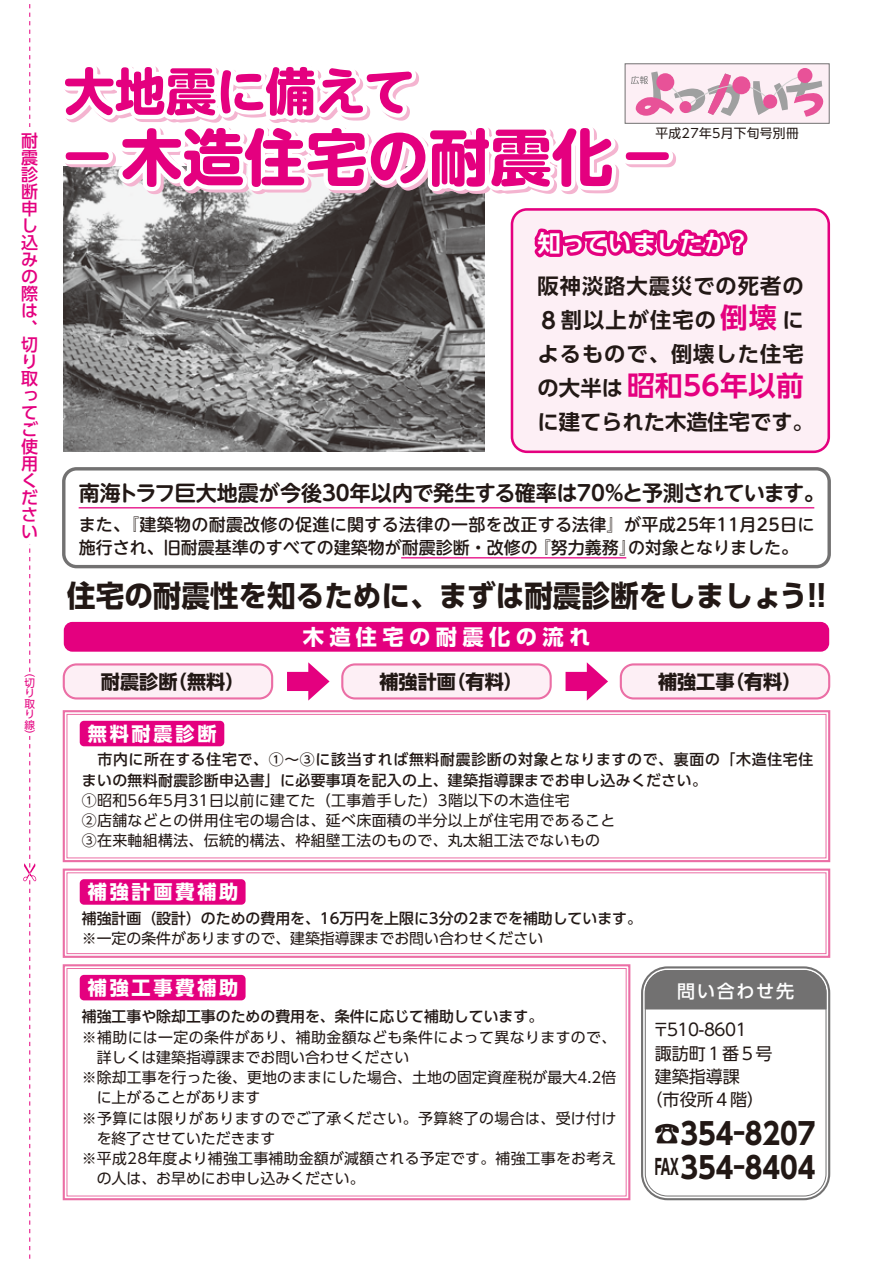
<style>
.page{position:relative;width:893px;height:1263px;background:#fff}
.page>*{position:absolute;margin:0;border:0;box-sizing:border-box;transform-origin:0 0}
.t1{font:700 61.65px "UD Shin M Go Pro";color:#e4007f}
.t2{font:700 51px "UD Shin M Go Pro";letter-spacing:-.01em;color:#e4007f}
.t3{font:700 29.7px "UD Shin Go Pro";color:#221815;scale:.96 1}
.t4{font:700 29.7px/34px "UD Shin Go Pro";color:#221815;scale:.9 1}
.t5{font:700 27.6px "UD Shin Go Pro De";letter-spacing:.01em;color:#e4007f}
.t6{font:700 23.4px "UD Shin Go Pro De";letter-spacing:.04em;color:#fff}
.t7{font:700 21.3px "UD Shin M Go Pro De";letter-spacing:-.015em;color:#221815}
.t8{font:700 21.3px/34px "UD Shin Go Pro De";letter-spacing:.045em;color:#221815;text-align:justify}
.t9{font:700 21.3px "UD Shin Go Pro De";color:#221815}
.t10{font:700 21.3px "UD Shin Go Pro";letter-spacing:.25em;color:#fff}
.t11{font:700 19.2px "UD Shin Go Pro";color:#221815}
.t12{font:700 19.2px "UD Shin Go Pro";letter-spacing:.145em;color:#fff}
.t13{font:500 18px "UD Shin Go Pro";letter-spacing:.1em;color:#fff}
.t14{font:500 16.95px/22.4px "UD Shin M Go Pro";letter-spacing:.02em;color:#221815}
.t15{font:500 16.95px/17px "UD Shin Go Pro";color:#e4007f}
.t16{font:16.95px "UD Shin Go Pro";color:#221815}
.t17{font:16.95px "UD Shin Go Pro";letter-spacing:.15em;color:#221815}
.t18{font:14.85px/20.2px "UD Shin Go Pro";letter-spacing:.025em;color:#221815}
.t19{font:500 14.85px/20.2px "UD Shin Go Pro";color:#221815}
.t20{font:14.85px "UD Shin Go Pro";color:#221815}
.t21{font:12.75px "UD Shin Go Pro";letter-spacing:.025em;color:#221815}
.t22{font:10.65px/10.5px "UD Shin Go Pro";color:#e4007f}
.s1{font-size:22.35px}
.s2{font-size:27.6px;color:#e4007f}
.s3{font-size:21.3px;color:#221815}
.s4{font-weight:500}
.s5{font-weight:400}
.s6{font-size:21.3px}
</style>
<div class="page">
<img style="left:64px;top:263px;width:421px;height:189px">
<div style="left:80px;top:721px;width:144px;height:25px;background:#e4007f;border-radius:4px"></div>
<div style="left:63px;top:710px;width:767px;height:152px;border:2px solid #eb6ea5"></div>
<div style="left:67px;top:714px;width:759px;height:144px;border:1px solid #eb6ea5"></div>
<div style="left:641px;top:966px;width:189px;height:234px;border:2px solid #727171;border-radius:26px"></div>
<div style="left:645px;top:970px;width:181px;height:226px;border:1px solid #727171;border-radius:22px"></div>
<div style="left:644px;top:970px;width:183px;height:40px;background:#727171"></div>
<div style="left:80px;top:879px;width:166px;height:26px;background:#e4007f;border-radius:4px"></div>
<div style="left:63px;top:868px;width:767px;height:90px;border:2px solid #eb6ea5"></div>
<div style="left:67px;top:872px;width:759px;height:82px;border:1px solid #eb6ea5"></div>
<div style="left:80px;top:975px;width:166px;height:25px;background:#e4007f;border-radius:4px"></div>
<div style="left:63px;top:964px;width:567px;height:236px;border:2px solid #eb6ea5"></div>
<div style="left:67px;top:968px;width:560px;height:228px;border:1px solid #eb6ea5"></div>
<div style="left:64px;top:622px;width:765px;height:30px;background:#e4007f;border-radius:9px"></div>
<svg style="left:287px;top:662px;width:43px;height:39px"></svg>
<svg style="left:566px;top:662px;width:42px;height:39px"></svg>
<div style="left:512px;top:209px;width:317px;height:243px;background:#fdeff5;border-radius:15px"></div>
<div style="left:511px;top:208px;width:319px;height:245px;border:3px solid #e4007f;border-radius:15px"></div>
<div style="left:62px;top:467px;width:769px;height:101px;border:3px solid #727171;border-radius:13px"></div>
<div style="left:64px;top:664px;width:208px;height:34px;background:#fdeff5;border-radius:13px"></div>
<div style="left:63px;top:663px;width:210px;height:36px;border:2px solid #eb6ea5;border-radius:13px"></div>
<div style="left:342px;top:664px;width:209px;height:34px;background:#fdeff5;border-radius:13px"></div>
<div style="left:341px;top:663px;width:211px;height:36px;border:2px solid #eb6ea5;border-radius:13px"></div>
<div style="left:621px;top:664px;width:208px;height:34px;background:#fdeff5;border-radius:13px"></div>
<div style="left:620px;top:663px;width:210px;height:36px;border:2px solid #eb6ea5;border-radius:13px"></div>
<hr style="left:79px;top:507px;width:735px;height:1px;background:#e4007f">
<hr style="left:401px;top:557px;width:225px;height:1px;background:#e4007f">
<svg style="left:63px;top:63px;width:764px;height:200px"></svg>
<svg style="left:23px;top:4px;width:13px;height:1255px"></svg>
<p class="t15" style="left:21px;top:131px;width:19px">耐震診断申し込みの際は、切り取ってご使用ください</p>
<p class="t22" style="left:24px;top:667px;width:12px">（切り取り線）</p>
<p class="t2" style="left:64px;top:50px;width:353px">大地震に備えて</p>
<p class="t1" style="left:56px;top:107px;width:623px">－木造住宅の耐震化－</p>
<p class="t2" style="left:64px;top:50px;width:155px">大地震</p>
<p class="t21" style="left:655px;top:123px;width:145px">平成27年5月下旬号別冊</p>
<p class="t6" style="left:537px;top:224px;width:214px">知っていましたか？</p>
<p class="t8" style="left:537px;top:269px;width:268px">阪神淡路大震災での死者の<span class="s1">８</span>割以上が住宅の<span class="s2">倒壊</span>によるもので、倒壊した住宅</p>
<p class="t5" style="left:537px;top:363px;width:268px"><span class="s3">の大半は</span>昭和56年以前</p>
<p class="t9" style="left:537px;top:405px;width:278px">に建てられた木造住宅です。</p>
<p class="t7" style="left:79px;top:476px;width:748px">南海トラフ巨大地震が今後30年以内で発生する確率は70％と予測されています。</p>
<p class="t14" style="left:79px;top:513px;width:737px">また、『建築物の耐震改修の促進に関する法律の一部を改正する法律』が平成25年11月25日に施行され、旧耐震基準のすべての建築物が耐震診断・改修の『努力義務』の対象となりました。</p>
<p class="t3" style="left:67px;top:571px;width:802px">住宅の耐震性を知るために、まずは耐震診断をしましょう！！</p>
<p class="t10" style="left:303px;top:619px;width:289px">木造住宅の耐震化の流れ</p>
<p class="t11" style="left:101px;top:666px;width:145px">耐震診断（無料）</p>
<p class="t11" style="left:379px;top:666px;width:145px">補強計画（有料）</p>
<p class="t11" style="left:658px;top:666px;width:145px">補強工事（有料）</p>
<p class="t12" style="left:88px;top:717px;width:130px">無料耐震診断</p>
<p class="t18" style="left:82px;top:749px;width:733px"><span class="s4">　市内に所在する住宅で、①～③に該当すれば無料耐震診断の対象となりますので、裏面の「木造住宅住まいの無料耐震診断申込書」に必要事項を記入の上、建築指導課までお申し込みください。<br></span>①昭和56年5月31日以前に建てた（工事着手した）3階以下の木造住宅<br>②店舗などとの併用住宅の場合は、延べ床面積の半分以上が住宅用であること<br>③在来軸組構法、伝統的構法、枠組壁工法のもので、丸太組工法でないもの</p>
<p class="t12" style="left:88px;top:876px;width:152px">補強計画費補助</p>
<p class="t19" style="left:82px;top:907px;width:562px">補強計画（設計）のための費用を、16万円を上限に3分の2までを補助しています。<span class="s5">※一定の条件がありますので、建築指導課までお問い合わせください</span></p>
<p class="t12" style="left:88px;top:972px;width:152px">補強工事費補助</p>
<p class="t13" style="left:677px;top:976px;width:119px">問い合わせ先</p>
<p class="t19" style="left:82px;top:1005px;width:463px">補強工事や除却工事のための費用を、条件に応じて補助しています。</p>
<p class="t18" style="left:82px;top:1026px;width:536px">※補助には一定の条件があり、補助金額なども条件によって異なりますので、</p>
<p class="t20" style="left:97px;top:1045px;width:314px">詳しくは建築指導課までお問い合わせください</p>
<p class="t18" style="left:82px;top:1067px;width:536px">※除却工事を行った後、更地のままにした場合、土地の固定資産税が最大4.2倍</p>
<p class="t20" style="left:97px;top:1086px;width:165px">に上がることがあります</p>
<p class="t18" style="left:82px;top:1107px;width:536px">※予算には限りがありますのでご了承ください。予算終了の場合は、受け付け</p>
<p class="t20" style="left:97px;top:1126px;width:180px">を終了させていただきます</p>
<p class="t18" style="left:82px;top:1148px;width:536px">※平成28年度より補強工事補助金額が減額される予定です。補強工事をお考え</p>
<p class="t20" style="left:97px;top:1166px;width:269px">の人は、お早めにお申し込みください。</p>
<p class="t16" style="left:652px;top:1016px;width:99px">〒５１０-８６０１</p>
<p class="t17" style="left:655px;top:1039px;width:119px">諏訪町1番5号</p>
<p class="t16" style="left:655px;top:1063px;width:87px">建築指導課</p>
<p class="t16" style="left:646px;top:1086px;width:120px">（市役所4階）</p>
<p class="t4" style="left:654px;top:1115px;width:181px">☎354－8207<br><span class="s6">FAX</span>354－8404</p>
</div>
